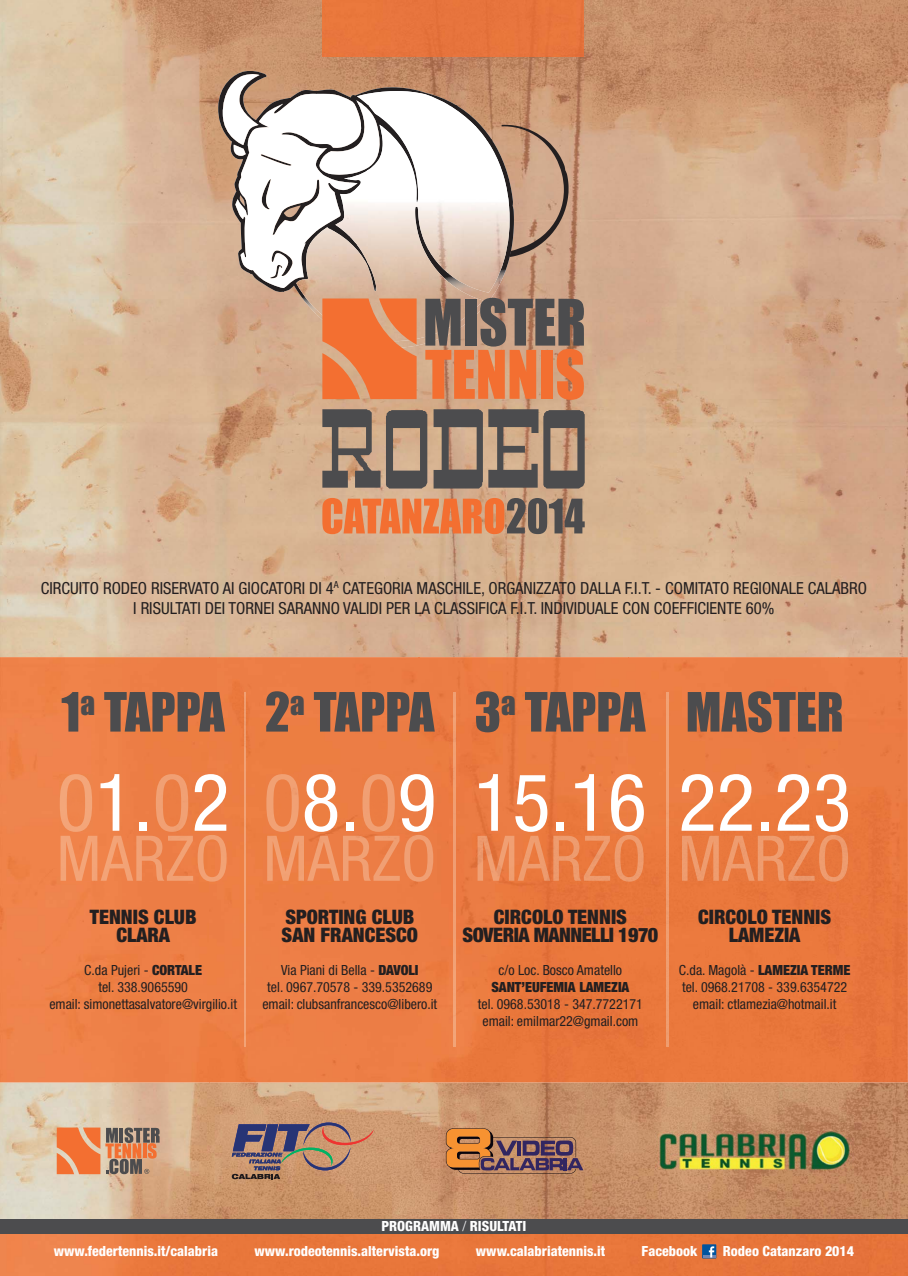
<style>
.page{position:relative;width:908px;height:1276px;background:#fff}
.page>*{position:absolute;margin:0;border:0;box-sizing:border-box;transform-origin:0 0}
.t1{font:condensed 80px "Helvetica Neue LT Std";color:#fff}
.t2{font:50px "Impact";color:#4c4c4e}
.t3{font:900 condensed 20px/18px "Helvetica Neue LT Std";color:#231f20;text-align:center}
.t4{font:900 condensed 20px/18px "Helvetica Neue LT Std";letter-spacing:-.025em;color:#231f20;text-align:center}
.t5{font:condensed 16.6px/20px "Helvetica Neue LT Std";color:#231f20;text-align:center}
.t6{font:condensed 14px/16.8px "Helvetica Neue LT Std";color:#231f20;text-align:center}
.t7{font:800 condensed 14px "Helvetica Neue LT Std";color:#fff}
.t8{font:900 condensed 14px "Helvetica Neue LT Std";color:#231f20}
.s1{font-weight:900}
.s2{font-weight:300}
</style>
<div class="page">
<img style="left:0;top:0;width:907px;height:1219px">
<img style="left:0;top:1233px;width:907px;height:43px">
<div style="left:0;top:1219px;width:907px;height:14px;background:#4c4c4e"></div>
<img style="left:218px;top:71px;width:99px;height:69px">
<img style="left:382px;top:86px;width:76px;height:5px">
<img style="left:477px;top:105px;width:16px;height:21px">
<img style="left:509px;top:257px;width:5px;height:41px">
<img style="left:283px;top:288px;width:34px;height:57px">
<img style="left:250px;top:288px;width:33px;height:5px">
<img style="left:316px;top:323px;width:6px;height:15px">
<img style="left:382px;top:91px;width:95px;height:35px">
<img style="left:382px;top:126px;width:119px;height:205px">
<img style="left:331px;top:288px;width:36px;height:10px">
<img style="left:412px;top:194px;width:26px;height:71px">
<img style="left:296px;top:288px;width:35px;height:35px">
<img style="left:474px;top:219px;width:35px;height:79px">
<img style="left:367px;top:260px;width:36px;height:38px">
<img style="left:438px;top:262px;width:36px;height:36px">
<img style="left:416px;top:331px;width:9px;height:10px">
<svg style="left:501px;top:124px;width:67px;height:133px"></svg>
<svg style="left:222px;top:72px;width:160px;height:216px"></svg>
<svg style="left:322px;top:298px;width:94px;height:101px"></svg>
<svg style="left:425px;top:298px;width:158px;height:102px"></svg>
<svg style="left:322px;top:409px;width:58px;height:79px"></svg>
<svg style="left:386px;top:410px;width:41px;height:78px"></svg>
<svg style="left:433px;top:409px;width:49px;height:79px"></svg>
<svg style="left:488px;top:409px;width:96px;height:79px"></svg>
<svg style="left:322px;top:498px;width:262px;height:36px"></svg>
<div style="left:322px;top:0;width:261px;height:57px;background:#e8753c"></div>
<svg style="left:232px;top:1122px;width:141px;height:57px"></svg>
<svg style="left:57px;top:1127px;width:102px;height:47px"></svg>
<img style="left:655px;top:1131px;width:195px;height:39px">
<svg style="left:446px;top:1128px;width:137px;height:45px"></svg>
<img style="left:0;top:657px;width:907px;height:425px">
<img style="left:60px;top:774px;width:32px;height:58px">
<img style="left:156px;top:774px;width:32px;height:58px">
<img style="left:60px;top:835px;width:166px;height:46px">
<img style="left:266px;top:774px;width:33px;height:58px">
<img style="left:362px;top:774px;width:33px;height:58px">
<img style="left:267px;top:835px;width:166px;height:46px">
<img style="left:477px;top:835px;width:166px;height:46px">
<img style="left:681px;top:835px;width:166px;height:46px">
<img style="left:244px;top:693px;width:2px;height:353px">
<img style="left:453px;top:693px;width:2px;height:353px">
<img style="left:666px;top:693px;width:2px;height:353px">
<div style="left:702px;top:1244px;width:14px;height:14px;background:#00549e"></div>
<svg style="left:703px;top:1246px;width:12px;height:11px"></svg>
<p class="t5" style="left:41px;top:580px;width:827px">CIRCUITO RODEO RISERVATO AI GIOCATORI DI 4<sup>A</sup> CATEGORIA MASCHILE, ORGANIZZATO DALLA F.I.T. - COMITATO REGIONALE CALABRO<br>I RISULTATI DEI TORNEI SARANNO VALIDI PER LA CLASSIFICA F.I.T. INDIVIDUALE CON COEFFICIENTE 60%</p>
<h2 class="t2" style="left:61px;top:696px;width:783px">1<sup>a</sup> TAPPA 2<sup>a</sup> TAPPA 3<sup>a</sup> TAPPA MASTER</h2>
<h1 class="t1" style="left:95px;top:774px;width:757px">1. 2 8. 9 15.16 22.23</h1>
<h3 class="t3" style="left:90px;top:908px;width:108px">TENNIS CLUB<br>CLARA</h3>
<p class="t6" style="left:49px;top:963px;width:189px">C.da Pujeri - <span class="s1">CORTALE<br></span>tel. 338.9065590<br>email: simonettasalvatore@virgilio.it</p>
<h3 class="t3" style="left:281px;top:908px;width:138px;text-align:left">SPORTING CLUB<br>SAN FRANCESCO</h3>
<p class="t6" style="left:262px;top:963px;width:176px">Via Piani di Bella - <span class="s1">DAVOLI<br></span>tel. 0967.70578 - 339.5352689 email: clubsanfrancesco@libero.it</p>
<h3 class="t4" style="left:462px;top:908px;width:197px">CIRCOLO TENNIS<br>SOVERIA MANNELLI 1970</h3>
<p class="t6" style="left:498px;top:963px;width:125px">c/o Loc. Bosco Amatello</p>
<p class="t8" style="left:491px;top:979px;width:139px">SANT’EUFEMIA LAMEZIA</p>
<p class="t6" style="left:477px;top:997px;width:166px">tel. 0968.53018 - 347.7722171 email: emilmar22@gmail.com</p>
<h3 class="t3" style="left:698px;top:908px;width:134px">CIRCOLO TENNIS<br>LAMEZIA</h3>
<p class="t6" style="left:678px;top:963px;width:173px">C.da. Magolà - <span class="s1">LAMEZIA TERME </span>tel. 0968.21708 - 339.6354722 email: ctlamezia@hotmail.it</p>
<p class="t7" style="left:381px;top:1221px;width:146px">PROGRAMMA <span class="s2">/</span> RISULTATI</p>
<p class="t7" style="left:54px;top:1246px;width:166px">www.federtennis.it/calabria</p>
<p class="t7" style="left:254px;top:1246px;width:186px">www.rodeotennis.altervista.org</p>
<p class="t7" style="left:475px;top:1246px;width:131px">www.calabriatennis.it</p>
<p class="t7" style="left:641px;top:1246px;width:57px">Facebook</p>
<p class="t7" style="left:722px;top:1246px;width:133px">Rodeo Catanzaro 2014</p>
</div>
